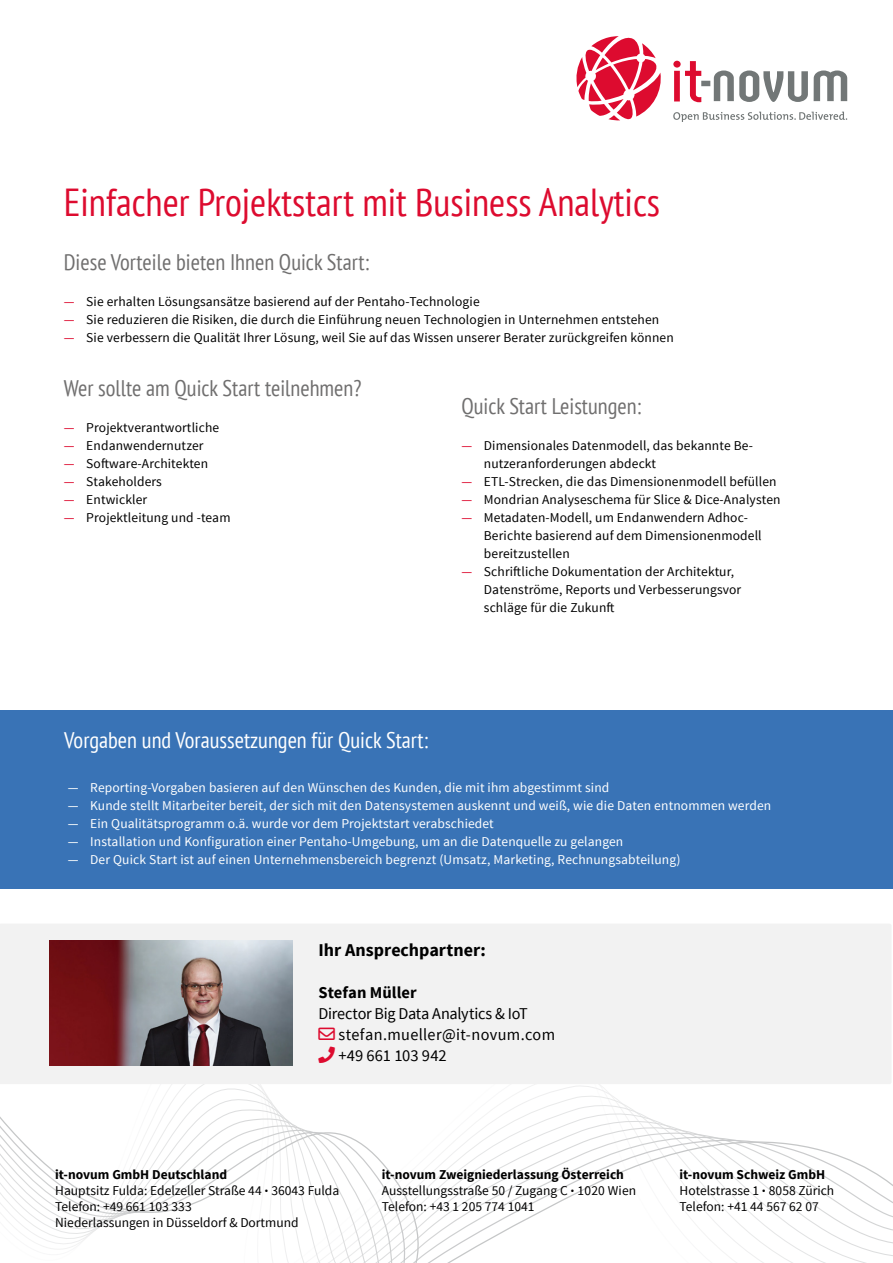
<style>
.page{position:relative;width:893px;height:1263px;background:#fff}
.page>*{position:absolute;margin:0;border:0;box-sizing:border-box;transform-origin:0 0}
.t1{font:condensed 39px "PT Sans";color:#dd0b2f}
.t2{font:condensed 22.5px "PT Sans";color:#706f6f}
.t3{font:condensed 22.5px "PT Sans";color:#fff}
.t4{font:700 18px "Source Sans Pro";color:#000}
.t5{font:16.5px/21px "Source Sans Pro";letter-spacing:.02em;color:#000}
.t6{font:16.5px "Source Sans Pro";color:#000}
.t7{font:700 16.5px "Source Sans Pro";color:#000}
.t8{font:13.5px/16.2px "Source Sans Pro";letter-spacing:.01em;color:#000}
.t9{font:13.5px "Source Sans Pro";letter-spacing:.01em;color:#fff}
.s1{color:#dd0b2f}
.s2{font-weight:700}
</style>
<div class="page">
<svg style="left:0;top:1084px;width:893px;height:179px"></svg>
<svg style="left:673px;top:61px;width:174px;height:41px"></svg>
<svg style="left:673px;top:112px;width:174px;height:10px"></svg>
<svg style="left:576px;top:36px;width:85px;height:85px"></svg>
<div style="left:0;top:710px;width:893px;height:179px;background:#3973b6"></div>
<div style="left:0;top:924px;width:891px;height:160px;background:#f2f2f2"></div>
<img style="left:50px;top:941px;width:243px;height:124px">
<svg style="left:318px;top:1046px;width:17px;height:17px"></svg>
<h1 class="t1" style="left:64px;top:177px;width:598px">Einfacher Projektstart mit Business Analytics</h1>
<h2 class="t2" style="left:64px;top:248px;width:307px">Diese Vorteile bieten Ihnen Quick Start:</h2>
<p class="t8" style="left:64px;top:294px;width:417px"><span class="s1">—</span> Sie erhalten Lösungsansätze basierend auf der Pentaho-Technologie</p>
<p class="t8" style="left:64px;top:312px;width:597px"><span class="s1">—</span> Sie reduzieren die Risiken, die durch die Einführung neuen Technologien in Unternehmen entstehen</p>
<p class="t8" style="left:64px;top:330px;width:611px"><span class="s1">—</span> Sie verbessern die Qualität Ihrer Lösung, weil Sie auf das Wissen unserer Berater zurückgreifen können</p>
<h2 class="t2" style="left:64px;top:374px;width:299px">Wer sollte am Quick Start teilnehmen?</h2>
<p class="t8" style="left:64px;top:420px;width:157px"><span class="s1">—</span> Projektverantwortliche</p>
<p class="t8" style="left:64px;top:438px;width:141px"><span class="s1">—</span> Endanwendernutzer</p>
<p class="t8" style="left:64px;top:456px;width:146px"><span class="s1">—</span> Software-Architekten</p>
<p class="t8" style="left:64px;top:474px;width:100px"><span class="s1">—</span> Stakeholders</p>
<p class="t8" style="left:64px;top:492px;width:85px"><span class="s1">—</span> Entwickler</p>
<p class="t8" style="left:64px;top:510px;width:168px"><span class="s1">—</span> Projektleitung und -team</p>
<h2 class="t2" style="left:461px;top:392px;width:181px">Quick Start Leistungen:</h2>
<p class="t8" style="left:484px;top:437px;width:271px;line-height:18px;text-indent:-23px"><span class="s1">—</span> Dimensionales Datenmodell, das bekannte Be&shy;nutzeranforderungen abdeckt</p>
<p class="t8" style="left:461px;top:474px;width:317px"><span class="s1">—</span> ETL-Strecken, die das Dimensionenmodell befüllen</p>
<p class="t8" style="left:461px;top:492px;width:321px"><span class="s1">—</span> Mondrian Analyseschema für Slice &amp; Dice-Analysten</p>
<p class="t8" style="left:484px;top:509px;width:279px;line-height:18px;text-indent:-23px"><span class="s1">—</span> Metadaten-Modell, um Endanwendern Adhoc-<br>Berichte basierend auf dem Dimensionenmodell bereitzustellen</p>
<p class="t8" style="left:484px;top:563px;width:259px;line-height:18px;text-indent:-23px"><span class="s1">—</span> Schriftliche Dokumentation der Architektur,<br>Datenströme, Reports und Verbesserungsvor schläge für die Zukunft</p>
<h2 class="t3" style="left:64px;top:725px;width:366px">Vorgaben und Voraussetzungen für Quick Start:</h2>
<p class="t9" style="left:68px;top:779px;width:543px">— Reporting-Vorgaben basieren auf den Wünschen des Kunden, die mit ihm abgestimmt sind</p>
<p class="t9" style="left:68px;top:797px;width:705px">— Kunde stellt Mitarbeiter bereit, der sich mit den Datensystemen auskennt und weiß, wie die Daten entnommen werden</p>
<p class="t9" style="left:68px;top:815px;width:428px">— Ein Qualitätsprogramm o.ä. wurde vor dem Projektstart verabschiedet</p>
<p class="t9" style="left:68px;top:833px;width:557px">— Installation und Konfiguration einer Pentaho-Umgebung, um an die Datenquelle zu gelangen</p>
<p class="t9" style="left:68px;top:851px;width:614px">— Der Quick Start ist auf einen Unternehmensbereich begrenzt (Umsatz, Marketing, Rechnungsabteilung)</p>
<h3 class="t4" style="left:319px;top:938px;width:169px">Ihr Ansprechpartner:</h3>
<p class="t7" style="left:319px;top:982px;width:100px">Stefan Müller</p>
<p class="t6" style="left:319px;top:1003px;width:211px">Director Big Data Analytics &amp; IoT</p>
<p class="t5" style="left:338px;top:1024px;width:218px;text-indent:-20px"><span class="s1">→</span> stefan.mueller@it-novum.com +49 661 103 942</p>
<p class="t8" style="left:382px;top:1166px;width:256px"><span class="s2">it-novum Zweigniederlassung Österreich<br></span>Ausstellungsstraße 50 / Zugang C <span class="s2">·</span> 1020 Wien<br>Telefon: +43 1 205 774 1041</p>
<p class="t8" style="left:55px;top:1166px;width:286px"><span class="s2">it-novum GmbH Deutschland<br></span>Hauptsitz Fulda: Edelzeller Straße 44 <span class="s2">·</span> 36043 Fulda Telefon: +49 661 103 333<br>Niederlassungen in Düsseldorf &amp; Dortmund</p>
<p class="t8" style="left:679px;top:1166px;width:156px"><span class="s2">it-novum Schweiz GmbH<br></span>Hotelstrasse 1 <span class="s2">·</span> 8058 Zürich<br>Telefon: +41 44 567 62 07</p>
</div>
